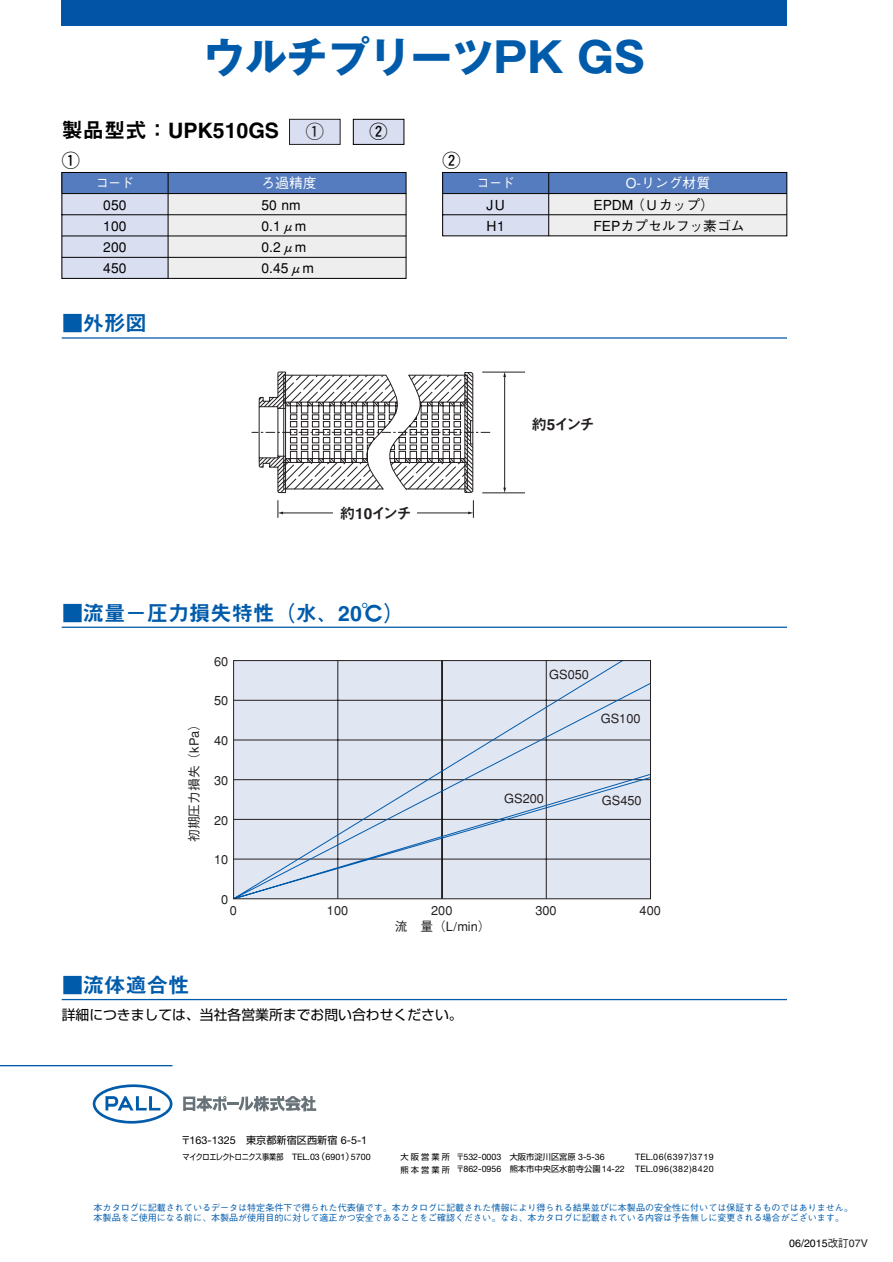
<style>
.page{position:relative;width:893px;height:1262px;background:#fff}
.page>*{position:absolute;margin:0;border:0;box-sizing:border-box;transform-origin:0 0}
.t1{font:700 41.4px "Gothic MB101";color:#015bab}
.t2{font:21.3px "Midashi Go MB31";color:#015bab}
.t3{font:21.3px "Midashi Go MB31";color:#000}
.t4{font:18.15px "Ftgfr Alpha";color:#000}
.t5{font:18.15px "Ftgfr Alpha";color:#231f20}
.t6{font:15.3px "Midashi Go MB31";letter-spacing:-.1em;color:#231f20}
.t7{font:500 13.8px/21.3px "Gothic BBB";color:#000}
.t8{font:13.8px "Shin Go";color:#000}
.t9{font:500 13.8px "Gothic BBB";color:#fff}
.t10{font:500 13.8px "Gothic BBB";color:#fff;scale:.9 1}
.t11{font:500 12.75px "Gothic BBB";color:#231f20}
.t12{font:10.8px "Helvetica Neue";color:#000}
.t13{font:10.65px "Helvetica";color:#000}
.t14{font:500 9px/10.1px "Gothic BBB";color:#015bab}
.t15{font:8.85px/12.5px "Helvetica Neue";letter-spacing:.07em;color:#000;text-align:right}
.t16{font:8.85px "Helvetica Neue";color:#000}
.t17{font:8.25px "Shin Go";letter-spacing:-.045em;color:#000;scale:.86 1}
.t18{font:8.25px/12.5px "Shin Go";letter-spacing:.25em;color:#000}
.s1{font-family:"Shin Go";font-size:10.2px}
.s2{font-family:"Helvetica Neue";font-size:8.85px}
.s3{font-size:8.85px}
.s4{font-family:"Shin Go";font-size:8.25px}
.s5{font-family:"Gothic BBB";font-weight:500;color:#231f20}
.s6{color:#231f20}
</style>
<div class="page">
<div style="left:62px;top:0;width:725px;height:26px;background:#0154a6"></div>
<hr style="left:1px;top:1065px;width:171px;height:1px;background:#015bab">
<svg style="left:93px;top:1084px;width:79px;height:39px"></svg>
<svg style="left:183px;top:1095px;width:133px;height:16px"></svg>
<hr style="left:62px;top:626px;width:725px;height:2px;background:#015bab">
<hr style="left:62px;top:999px;width:725px;height:1px;background:#015bab">
<svg style="left:235px;top:662px;width:413px;height:235px;background:#d7ddeb"></svg>
<div style="left:233px;top:660px;width:417px;height:239px;border:1px solid #231f20"></div>
<hr style="left:62px;top:337px;width:725px;height:2px;background:#015bab">
<svg style="left:251px;top:371px;width:239px;height:147px"></svg>
<hr style="left:482px;top:372px;width:43px;height:1px;background:#231f20">
<hr style="left:482px;top:492px;width:43px;height:1px;background:#231f20">
<hr style="left:504px;top:376px;width:1px;height:112px;background:#231f20">
<svg style="left:503px;top:487px;width:3px;height:6px"></svg>
<svg style="left:503px;top:372px;width:3px;height:5px"></svg>
<div style="left:333px;top:504px;width:84px;height:19px;background:#fff"></div>
<svg style="left:61px;top:172px;width:345px;height:107px;background:#c2cbdc"></svg>
<hr style="left:62px;top:236px;width:106px;height:1px;background:#000">
<hr style="left:62px;top:257px;width:106px;height:1px;background:#000">
<hr style="left:168px;top:214px;width:238px;height:1px;background:#000">
<hr style="left:168px;top:236px;width:238px;height:1px;background:#000">
<hr style="left:168px;top:257px;width:238px;height:1px;background:#000">
<hr style="left:62px;top:193px;width:344px;height:1px;background:#000">
<hr style="left:168px;top:172px;width:1px;height:106px;background:#000">
<div style="left:290px;top:119px;width:50px;height:25px;background:#d9def0"></div>
<div style="left:289px;top:119px;width:51px;height:26px;border:1px solid #231f20"></div>
<div style="left:353px;top:119px;width:51px;height:25px;background:#d9def0"></div>
<div style="left:353px;top:119px;width:51px;height:26px;border:1px solid #000"></div>
<svg style="left:442px;top:172px;width:345px;height:64px;background:#afbcd5"></svg>
<hr style="left:548px;top:214px;width:239px;height:1px;background:#000">
<hr style="left:442px;top:193px;width:345px;height:1px;background:#000">
<hr style="left:548px;top:172px;width:1px;height:64px;background:#000">
<h1 class="t1" style="left:203px;top:41px;width:443px">ウルチプリーツPK GS</h1>
<h2 class="t3" style="left:62px;top:122px;width:219px">製品型式：UPK510GS</h2>
<h3 class="t4" style="left:62px;top:151px;width:20px">1</h3>
<h3 class="t5" style="left:306px;top:123px;width:20px">1</h3>
<h3 class="t4" style="left:369px;top:123px;width:20px">2</h3>
<h3 class="t10" style="left:96px;top:178px;width:43px">コード</h3>
<h3 class="t9" style="left:261px;top:178px;width:57px">ろ過精度</h3>
<h3 class="t7" style="left:103px;top:195px;width:25px;text-align:justify">050<br>100<br>200<br>450</h3>
<h3 class="t7" style="left:261px;top:195px;width:54px">50 nm<br>0.1μm<br>0.2μm<br>0.45μm</h3>
<h2 class="t2" style="left:62px;top:315px;width:87px">■外形図</h2>
<h3 class="t4" style="left:442px;top:151px;width:20px">2</h3>
<h3 class="t10" style="left:477px;top:178px;width:43px">コード</h3>
<h3 class="t9" style="left:625px;top:178px;width:86px">O-リング材質</h3>
<h3 class="t7" style="left:486px;top:195px;width:20px">JU<br>H1</h3>
<h3 class="t7" style="left:593px;top:195px;width:153px">EPDM（Ｕカップ）<br>FEPカプセルフッ素ゴム</h3>
<h3 class="t6" style="left:340px;top:507px;width:73px">約10インチ</h3>
<h2 class="t2" style="left:62px;top:604px;width:344px">■流量－圧力損失特性（水、20℃）</h2>
<h3 class="t6" style="left:531px;top:418px;width:65px">約5インチ</h3>
<h3 class="t11" style="left:189px;top:842px;width:125px;rotate:-90deg">初期圧力損失（kPa）</h3>
<h3 class="t11" style="left:214px;top:656px;width:16px">60</h3>
<h3 class="t11" style="left:214px;top:696px;width:16px">50</h3>
<h3 class="t11" style="left:214px;top:735px;width:16px">40</h3>
<h3 class="t11" style="left:214px;top:775px;width:16px">30</h3>
<h3 class="t11" style="left:214px;top:815px;width:16px">20</h3>
<h3 class="t11" style="left:214px;top:854px;width:16px">10</h3>
<h3 class="t11" style="left:221px;top:894px;width:9px">0</h3>
<h3 class="t11" style="left:549px;top:669px;width:41px">GS050</h3>
<h3 class="t11" style="left:600px;top:714px;width:41px">GS100</h3>
<h3 class="t11" style="left:504px;top:793px;width:41px">GS200</h3>
<h3 class="t11" style="left:602px;top:795px;width:41px">GS450</h3>
<h3 class="t11" style="left:230px;top:905px;width:9px">0</h3>
<h3 class="t11" style="left:327px;top:905px;width:23px">100</h3>
<h3 class="t11" style="left:431px;top:905px;width:23px">200</h3>
<h3 class="t11" style="left:535px;top:905px;width:23px">300</h3>
<h3 class="t11" style="left:639px;top:905px;width:23px">400</h3>
<h3 class="t11" style="left:395px;top:921px;width:97px">流　量（L/min）</h3>
<h2 class="t2" style="left:62px;top:976px;width:129px">■流体適合性</h2>
<h3 class="t8" style="left:62px;top:1010px;width:402px">詳細につきましては、当社各営業所までお問い合わせください。</h3>
<p class="t12" style="left:181px;top:1136px;width:188px"><span class="s1">〒</span>163-1325<span class="s1">　東京都新宿区西新宿</span> 6-5-1</p>
<p class="t17" style="left:182px;top:1153px;width:220px">マイクロエレクトロニクス事業部 <span class="s2">TEL.03</span><span class="s3">（</span><span class="s2">6901</span><span class="s3">）</span><span class="s2">5700</span></p>
<p class="t15" style="left:456px;top:1151px;width:259px">TEL.06(6397)3719<br><span class="s4">〒</span>862-0956<span class="s4">　熊本市中央区水前寺公園</span>14-22 TEL.096(382)8420</p>
<p class="t16" style="left:456px;top:1153px;width:150px"><span class="s4">〒</span>532-0003<span class="s4">　大阪市淀川区宮原</span> 3-5-36</p>
<p class="t18" style="left:400px;top:1151px;width:51px">大阪営業所熊本営業所</p>
<p class="t14" style="left:94px;top:1203px;width:760px">本カタログに記載されているデータは特定条件下で得られた代表値です。本カタログに記載された情報により得られる結果並びに本製品の安全性に付いては保証するものではありません。本製品をご使用になる前に、本製品が使用目的に対して適正かつ安全であることをご確認ください。なお、本カタログに記載されている内容は予告無しに変更される場合がございます。</p>
<p class="t13" style="left:789px;top:1239px;width:80px">06/2015<span class="s5">改訂</span><span class="s6">07V</span></p>
</div>
